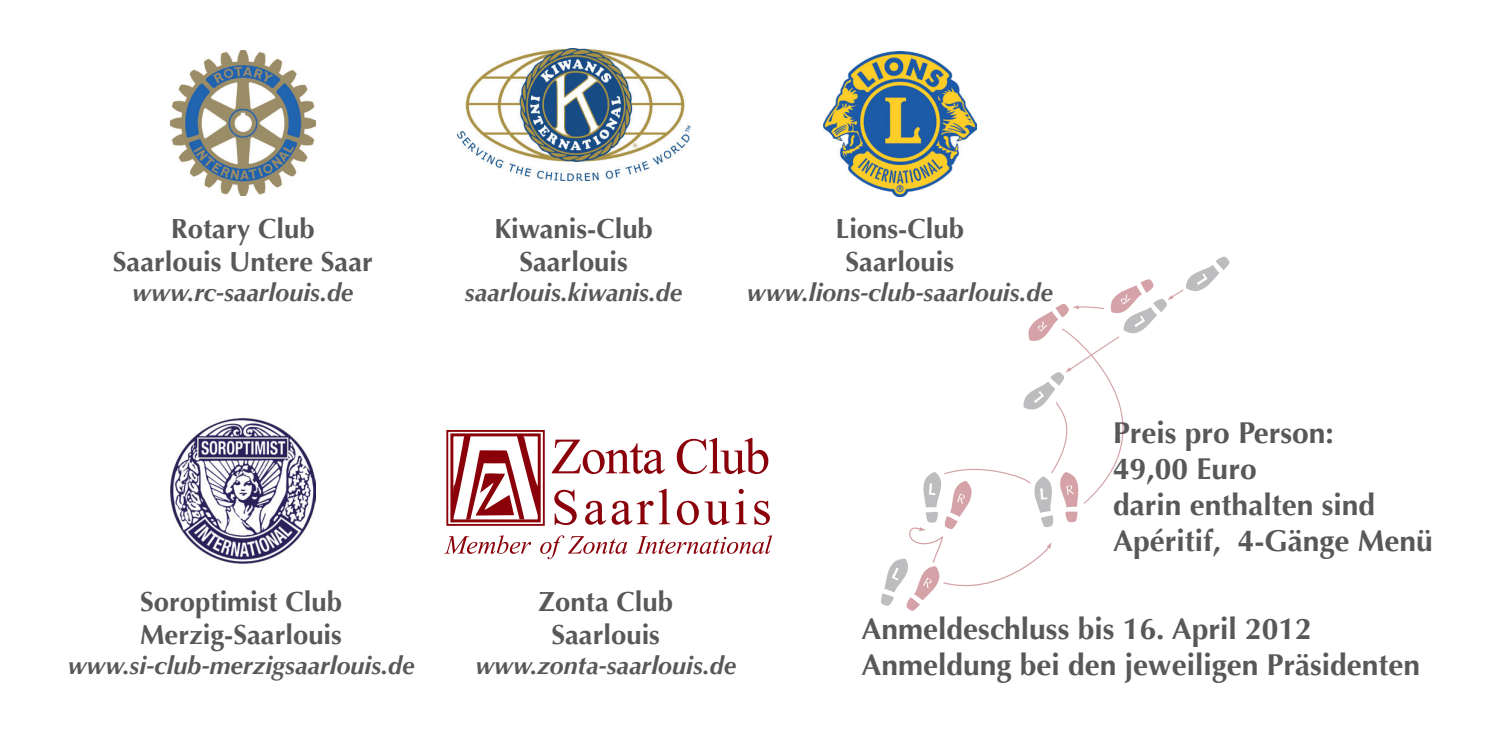
<style>
.page{position:relative;width:1489px;height:745px;background:#fff}
.page>*{position:absolute;margin:0;border:0;box-sizing:border-box;transform-origin:0 0}
.t1{font:700 30px/36px "Optima";color:#57585a}
.t2{font:700 27.5px/33px "Optima";color:#57585a;text-align:center}
.t3{font:italic 700 25px "Optima";color:#57585a}
</style>
<div class="page">
<svg style="left:552px;top:439px;width:112px;height:34px"></svg>
<svg style="left:676px;top:438px;width:92px;height:36px"></svg>
<svg style="left:554px;top:489px;width:22px;height:35px"></svg>
<svg style="left:585px;top:488px;width:85px;height:36px"></svg>
<svg style="left:677px;top:500px;width:21px;height:24px"></svg>
<svg style="left:704px;top:501px;width:25px;height:23px"></svg>
<svg style="left:735px;top:488px;width:11px;height:36px"></svg>
<svg style="left:754px;top:500px;width:15px;height:24px"></svg>
<svg style="left:445px;top:535px;width:86px;height:18px"></svg>
<svg style="left:540px;top:535px;width:87px;height:24px"></svg>
<svg style="left:637px;top:535px;width:135px;height:18px"></svg>
<div style="left:446px;top:429px;width:98px;height:96px;border:2px solid #8a010a"></div>
<div style="left:450px;top:433px;width:90px;height:89px;border:3px solid #8a010a"></div>
<svg style="left:452px;top:434px;width:87px;height:86px"></svg>
<img style="left:457px;top:49px;width:233px;height:131px">
<img style="left:823px;top:52px;width:153px;height:145px">
<img style="left:170px;top:418px;width:145px;height:145px">
<img style="left:170px;top:51px;width:145px;height:145px">
<svg style="left:881px;top:256px;width:349px;height:355px"></svg>
<p class="t2" style="left:113px;top:212px;width:261px">Rotary Club<br>Saarlouis Untere Saar</p>
<p class="t3" style="left:132px;top:277px;width:223px">www.rc-saarlouis.de</p>
<p class="t2" style="left:140px;top:585px;width:203px;text-align:left">Soroptimist Club<br>Merzig-Saarlouis</p>
<p class="t3" style="left:68px;top:650px;width:348px">www.si-club-merzigsaarlouis.de</p>
<p class="t2" style="left:494px;top:212px;width:160px">Kiwanis-Club<br>Saarlouis</p>
<p class="t3" style="left:465px;top:277px;width:219px">saarlouis.kiwanis.de</p>
<p class="t2" style="left:835px;top:212px;width:130px">Lions-Club<br>Saarlouis</p>
<p class="t3" style="left:746px;top:277px;width:308px">www.lions-club-saarlouis.de</p>
<p class="t2" style="left:538px;top:585px;width:136px">Zonta Club<br>Saarlouis</p>
<p class="t3" style="left:475px;top:650px;width:262px">www.zonta-saarlouis.de</p>
<p class="t1" style="left:1113px;top:415px;width:321px">Preis pro Person:<br>49,00 Euro<br>darin enthalten sind<br>Apéritif, 4-Gänge Menü</p>
<p class="t1" style="left:861px;top:610px;width:560px">Anmeldeschluss bis 16. April 2012<br>Anmeldung bei den jeweiligen Präsidenten</p>
</div>
